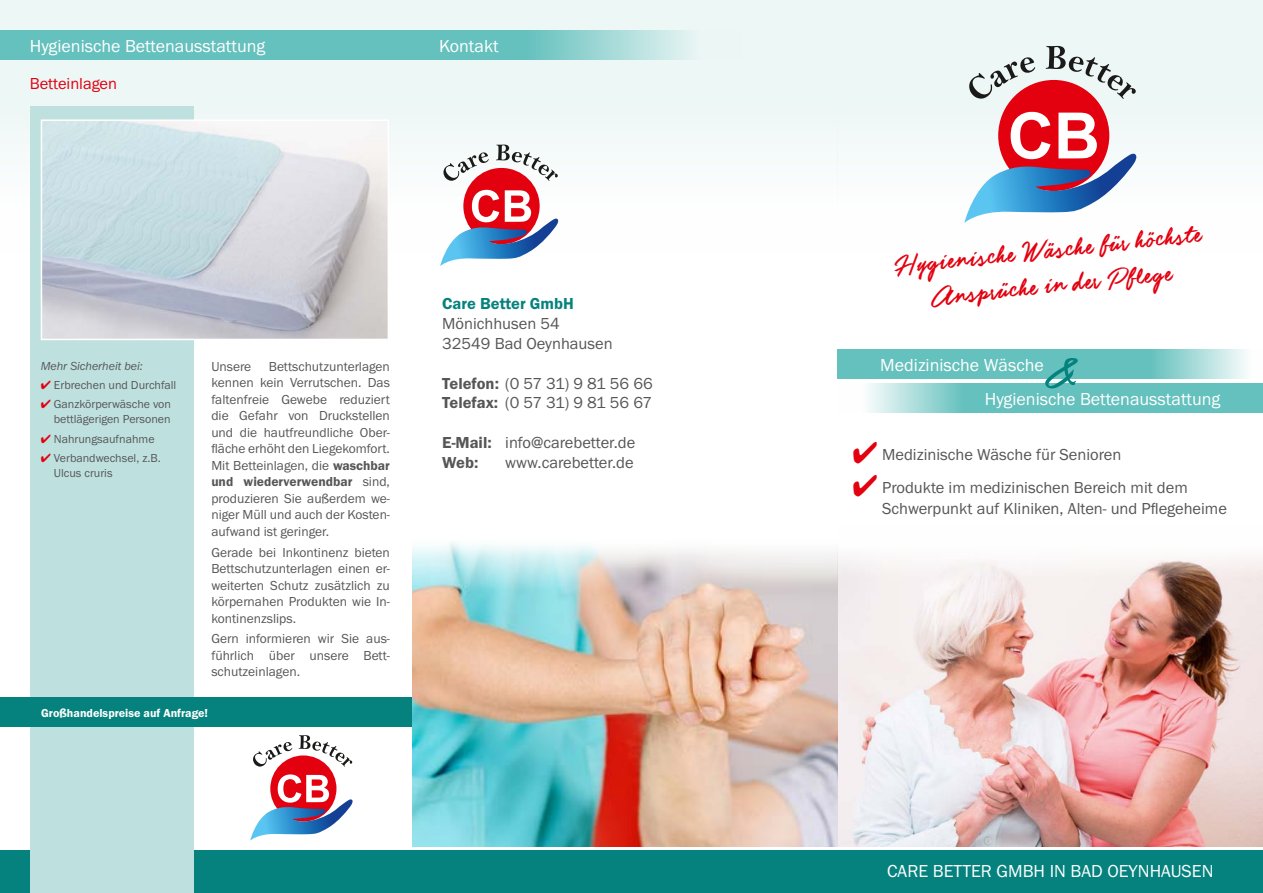
<style>
.page{position:relative;width:1263px;height:893px;background:#fff}
.page>*{position:absolute;margin:0;border:0;box-sizing:border-box;transform-origin:0 0}
.t1{font:57.3px "Guld Script PERSONALUSEONLY";color:#06827e}
.t2{font:29.4px/35.2px "Guld Script PERSONALUSEONLY";color:#e3000f;text-align:center}
.t3{font:18px "Franklin Gothic Itc T";color:#fff}
.t4{font:16.5px/19.8px "Franklin Gothic Itc T";color:#565656}
.t5{font:16.5px/19.8px "Franklin Gothic Itc T";letter-spacing:-.045em;color:#565656}
.t6{font:600 16.5px "Franklin Gothic Itc T";color:#06827e}
.t7{font:16.5px "Franklin Gothic Itc T";color:#e3000f}
.t8{font:13.5px/16.5px "Franklin Gothic Itc T";color:#565656;text-align:justify}
.t9{font:12px/15px "Franklin Gothic Itc T";color:#565656;text-align:right}
.t10{font:600 12px "Franklin Gothic Itc T";color:#fff}
.t11{font:italic 12px "Franklin Gothic Itc T";color:#565656}
.s1{color:#e3000f}
.s2{font-weight:600}
</style>
<div class="page">
<div style="left:838px;top:0;width:425px;height:253px;background:linear-gradient(to right,#f3faf9,#f3faf9)"></div>
<div style="left:0;top:850px;width:1263px;height:43px;background:#06827e"></div>
<img style="left:838px;top:559px;width:425px;height:287px">
<svg style="left:838px;top:349px;width:408px;height:29px;background:#75c7c4"></svg>
<svg style="left:868px;top:383px;width:395px;height:29px;background:#76c7c5"></svg>
<div style="left:0;top:0;width:838px;height:253px;background:linear-gradient(to right,#ecf7f6,#f4faf9)"></div>
<svg style="left:0;top:30px;width:742px;height:30px;background:#7ccac7"></svg>
<div style="left:30px;top:106px;width:163px;height:787px;background:#bee1e0"></div>
<img style="left:44px;top:122px;width:342px;height:215px">
<div style="left:41px;top:119px;width:348px;height:221px;border:2px solid #fff"></div>
<div style="left:0;top:697px;width:412px;height:30px;background:#06827e"></div>
<img style="left:412px;top:543px;width:426px;height:303px">
<div style="left:998px;top:80px;width:111px;height:111px;background:#e3000f;border-radius:50%"></div>
<svg style="left:964px;top:112px;width:174px;height:111px"></svg>
<svg style="left:969px;top:46px;width:167px;height:53px;background:#cfbabb"></svg>
<div style="left:463px;top:168px;width:77px;height:76px;background:#e3000f;border-radius:50%"></div>
<svg style="left:440px;top:190px;width:119px;height:76px"></svg>
<svg style="left:443px;top:145px;width:115px;height:36px"></svg>
<div style="left:270px;top:755px;width:66px;height:67px;background:#e3000f;border-radius:50%"></div>
<svg style="left:250px;top:774px;width:103px;height:67px"></svg>
<svg style="left:253px;top:735px;width:99px;height:32px"></svg>
<h3 class="t3" style="left:30px;top:35px;width:237px">Hygienische Bettenausstattung</h3>
<h3 class="t3" style="left:439px;top:35px;width:61px">Kontakt</h3>
<p class="t7" style="left:30px;top:74px;width:89px">Betteinlagen</p>
<p class="t11" style="left:41px;top:359px;width:104px">Mehr Sicherheit bei:</p>
<p class="t9" style="left:41px;top:377px;width:137px"><span class="s1">✔</span> Erbrechen und Durchfall</p>
<p class="t9" style="left:41px;top:397px;width:132px"><span class="s1">✔</span> Ganzkörperwäsche von bettlägerigen Personen</p>
<p class="t9" style="left:41px;top:431px;width:115px"><span class="s1">✔</span> Nahrungsaufnahme</p>
<p class="t9" style="left:54px;top:450px;width:108px;text-align:left;text-indent:-13px"><span class="s1">✔</span> Verbandwechsel, z.B.<br>Ulcus cruris</p>
<p class="t8" style="left:211px;top:358px;width:180px;text-indent:57px">Bettschutzunterlagen kennen kein Verrutschen. Das faltenfreie Gewebe reduziert die Gefahr von Druckstellen und die hautfreundliche Ober&shy;fläche erhöht den Liegekomfort.<br>Mit Betteinlagen, die <span class="s2">waschbar und wiederverwendbar</span> sind, produzieren Sie außerdem we&shy;niger Müll und auch der Kosten&shy;aufwand ist geringer.</p>
<p class="t8" style="left:211px;top:544px;width:180px">Gerade bei Inkontinenz bieten Bettschutzunterlagen einen er&shy;weiterten Schutz zusätzlich zu körpernahen Produkten wie In&shy;kontinenzslips.</p>
<p class="t8" style="left:211px;top:630px;width:180px">Gern informieren wir Sie aus&shy;führlich über unsere Bett&shy;schutzeinlagen.</p>
<p class="t8" style="left:211px;top:358px;width:41px">Unsere</p>
<p class="t10" style="left:41px;top:706px;width:168px">Großhandelspreise auf Anfrage!</p>
<p class="t6" style="left:442px;top:294px;width:133px">Care Better GmbH</p>
<p class="t4" style="left:442px;top:313px;width:172px">Mönichhusen 54<br>32549 Bad Oeynhausen</p>
<p class="t5" style="left:442px;top:373px;width:212px"><span class="s2">Telefon:</span> (0 57 31) 9 81 56 66<br><span class="s2">Telefax:</span> (0 57 31) 9 81 56 67</p>
<p class="t4" style="left:442px;top:432px;width:195px"><span class="s2">E-Mail:</span> info@carebetter.de<br><span class="s2">Web:</span></p>
<p class="t4" style="left:505px;top:452px;width:130px">www.carebetter.de</p>
<h2 class="t2" style="left:892px;top:250px;width:311px;rotate:-6deg">Hygienische Wäsche für höchste<br>Ansprüche in der Pflege</h2>
<h3 class="t3" style="left:880px;top:354px;width:165px">Medizinische Wäsche</h3>
<h1 class="t1" style="left:1047px;top:337px;width:34px">&amp;</h1>
<h3 class="t3" style="left:985px;top:388px;width:237px">Hygienische Bettenausstattung</h3>
<p class="t4" style="left:853px;top:444px;width:270px"><span class="s1">✔</span> Medizinische Wäsche für Senioren</p>
<p class="t4" style="left:882px;top:477px;width:346px;line-height:21px;text-indent:-30px"><span class="s1">✔</span> Produkte im medizinischen Bereich mit dem<br>Schwerpunkt auf Kliniken, Alten- und Pflegeheime</p>
<h3 class="t3" style="left:887px;top:861px;width:328px">CARE BETTER GMBH IN BAD OEYNHAUSEN</h3>
</div>
